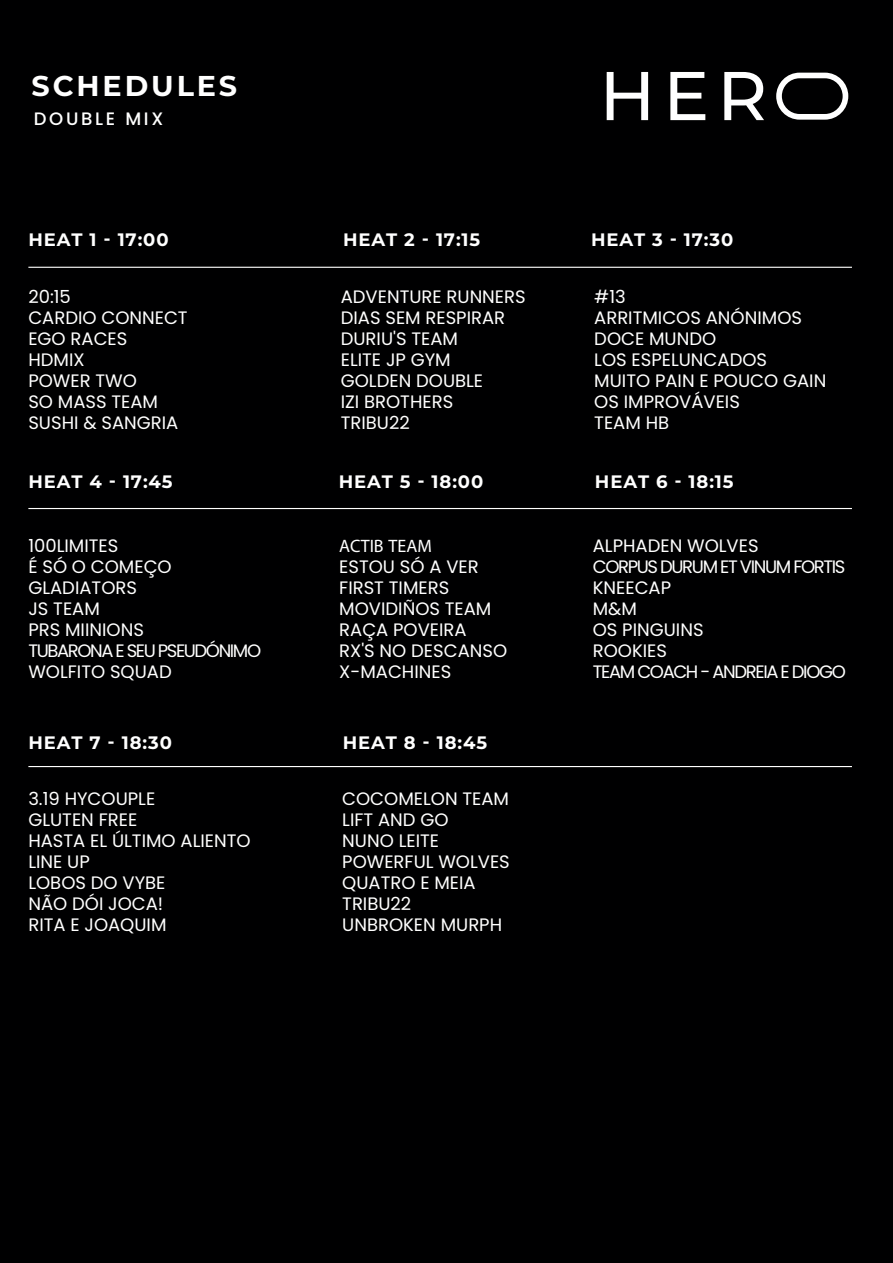
<style>
.page{position:relative;width:893px;height:1263px;background:#000001}
.page>*{position:absolute;margin:0;border:0;box-sizing:border-box;transform-origin:0 0}
.t1{font:700 28.65px "Montserrat";letter-spacing:.1em;color:#fff}
.t2{font:18px/21px "Poppins";color:#fff}
.t3{font:700 18px "Montserrat";letter-spacing:.05em;color:#fff}
.t4{font:18px/21px "Poppins";letter-spacing:-.075em;color:#fff}
.t5{font:500 18px "Poppins";letter-spacing:.15em;color:#fff}
.t6{font:18px "Myriad Pro";color:#fff}
</style>
<div class="page">
<hr style="left:28px;top:267px;width:824px;height:1px;background:#fff">
<hr style="left:28px;top:508px;width:824px;height:1px;background:#fff">
<hr style="left:28px;top:766px;width:824px;height:1px;background:#fff">
<svg style="left:776px;top:73px;width:72px;height:47px"></svg>
<svg style="left:607px;top:72px;width:41px;height:48px"></svg>
<svg style="left:670px;top:72px;width:35px;height:48px"></svg>
<svg style="left:724px;top:72px;width:40px;height:48px"></svg>
<h1 class="t1" style="left:32px;top:65px;width:207px">SCHEDULES</h1>
<p class="t5" style="left:34px;top:108px;width:131px">DOUBLE MIX</p>
<p class="t3" style="left:28px;top:227px;width:142px">HEAT 1 - 17:00</p>
<p class="t3" style="left:343px;top:227px;width:139px">HEAT 2 - 17:15</p>
<p class="t3" style="left:591px;top:227px;width:144px">HEAT 3 - 17:30</p>
<p class="t2" style="left:28px;top:286px;width:161px">20:15<br>CARDIO CONNECT<br>EGO RACES<br>HDMIX<br>POWER TWO<br>SO MASS TEAM<br>SUSHI &amp; SANGRIA</p>
<p class="t2" style="left:341px;top:286px;width:186px">ADVENTURE RUNNERS<br>DIAS SEM RESPIRAR<br>DURIU'S TEAM<br>ELITE JP GYM<br>GOLDEN DOUBLE<br>IZI BROTHERS<br>TRIBU22</p>
<p class="t2" style="left:594px;top:286px;width:234px">#13<br>ARRITMICOS ANÓNIMOS<br>DOCE MUNDO<br>LOS ESPELUNCADOS<br>MUITO PAIN E POUCO GAIN<br>OS IMPROVÁVEIS<br>TEAM HB</p>
<p class="t3" style="left:28px;top:468px;width:146px">HEAT 4 - 17:45</p>
<p class="t3" style="left:339px;top:468px;width:146px">HEAT 5 - 18:00</p>
<p class="t3" style="left:595px;top:468px;width:140px">HEAT 6 - 18:15</p>
<p class="t2" style="left:28px;top:535px;width:234px">100LIMITES<br>É SÓ O COMEÇO<br>GLADIATORS<br>JS TEAM<br>PRS MIINIONS<br>TUBARONA E SEU PSEUDÓNIMO<br>WOLFITO SQUAD</p>
<p class="t6" style="left:339px;top:534px;width:94px">АСТІВ ТЕАМ</p>
<p class="t2" style="left:339px;top:556px;width:169px">ESTOU SÓ A VER<br>FIRST TIMERS<br>MOVIDIÑOS TEAM<br>RAÇA POVEIRA<br>RX'S NO DESCANSO<br>X-MACHINES</p>
<p class="t3" style="left:28px;top:729px;width:145px">HEAT 7 - 18:30</p>
<p class="t3" style="left:343px;top:729px;width:146px">HEAT 8 - 18:45</p>
<p class="t2" style="left:28px;top:788px;width:224px">3.19 HYCOUPLE<br>GLUTEN FREE<br>HASTA EL ÚLTIMO ALIENTO<br>LINE UP<br>LOBOS DO VYBE<br>NÃO DÓI JOCA!<br>RITA E JOAQUIM</p>
<p class="t2" style="left:342px;top:788px;width:169px">COCOMELON TEAM<br>LIFT AND GO<br>NUNO LEITE<br>POWERFUL WOLVES<br>QUATRO E MEIA<br>TRIBU22<br>UNBROKEN MURPH</p>
<p class="t4" style="left:593px;top:535px;width:255px">ALPHADEN WOLVES<br>CORPUS DURUM ET VINUM FORTIS<br>KNEECAP<br>M&amp;M<br>OS PINGUINS<br>ROOKIES<br>TEAM COACH - ANDREIA E DIOGO</p>
</div>
